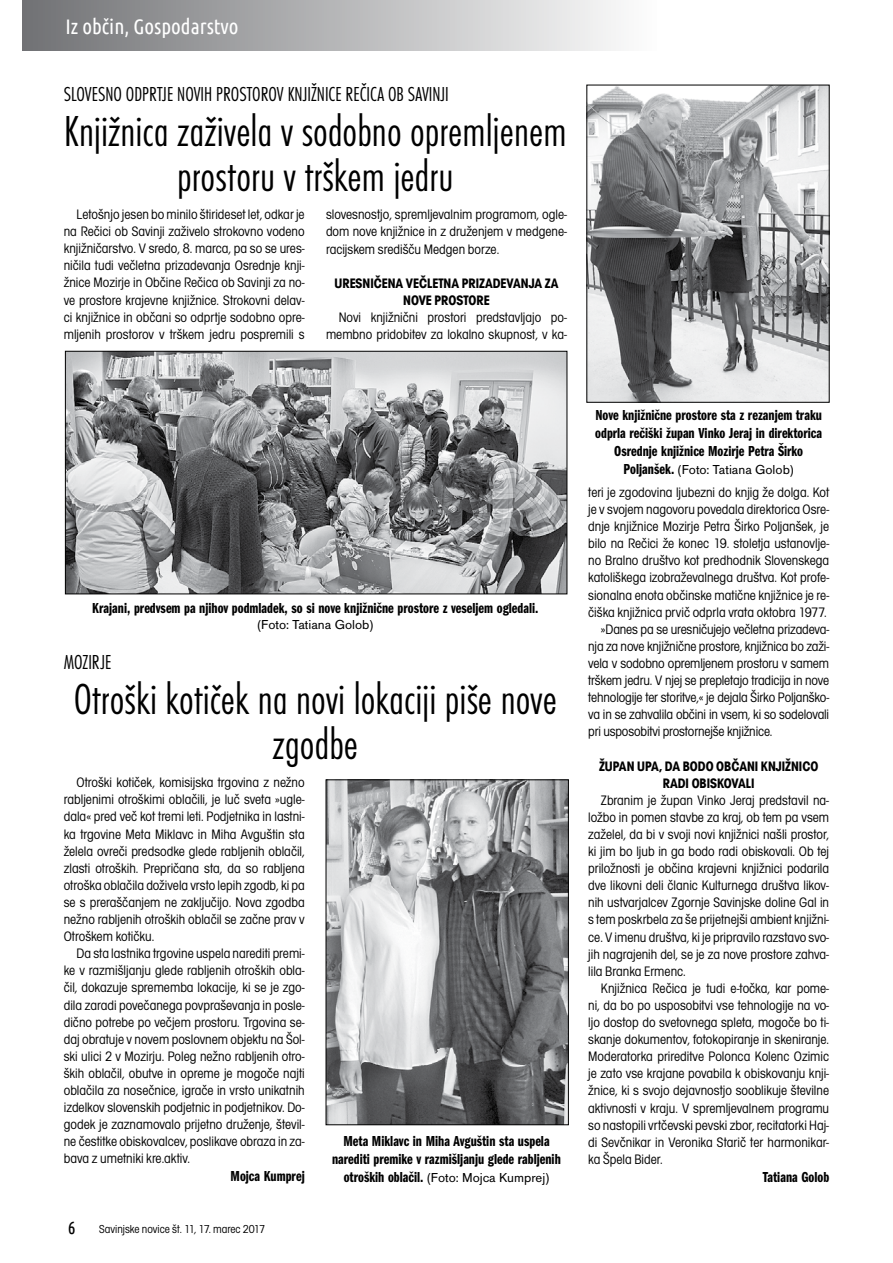
<style>
.page{position:relative;width:893px;height:1263px;background:#fff}
.page>*{position:absolute;margin:0;border:0;box-sizing:border-box;transform-origin:0 0}
.t1{font:45px/45px "Futura TEE Ligh Cond";color:#000;text-align:center}
.t2{font:21px "Futura TEE Ligh Cond";color:#000}
.t3{font:21px "Ubuntu Condensed";color:#fff}
.t4{font:18px "Ubuntu Condensed";color:#000}
.t5{font:15px/18px "Franklin Got Itc TEE Demi Comp";color:#000;text-align:center}
.t6{font:condensed 14.25px/17.1px "Avant Gar Got Itc TEE";color:#000;text-align:justify}
.t7{font:700 condensed 14.25px/17.1px "Avant Gar Got Itc TEE";color:#000;text-align:center}
.t8{font:13.5px "Accius TEE";color:#000}
.t9{font:condensed 12px "Avant Gar Got Itc TEE";color:#000}
.s1{font-family:"Franklin Got Itc TEE Demi Comp";font-size:15px}
</style>
<div class="page">
<div style="left:0;top:0;width:656px;height:51px;background:linear-gradient(to right,#6c6c6f,#fdfdfd)"></div>
<div style="left:0;top:0;width:21px;height:83px;background:#fff"></div>
<img style="left:589px;top:87px;width:238px;height:313px">
<img style="left:67px;top:353px;width:498px;height:239px">
<div style="left:65px;top:351px;width:502px;height:243px;border:1px solid #000"></div>
<img style="left:328px;top:782px;width:239px;height:341px">
<div style="left:326px;top:780px;width:243px;height:345px;border:1px solid #000"></div>
<h2 class="t3" style="left:65px;top:13px;width:175px">Iz občin, Gospodarstvo</h2>
<h2 class="t2" style="left:64px;top:82px;width:387px">SLOVESNO ODPRTJE NOVIH PROSTOROV KNJIŽNICE REČICA OB SAVINJI</h2>
<h1 class="t1" style="left:64px;top:108px;width:504px">Knjižnica zaživela v sodobno opremljenem prostoru v trškem jedru</h1>
<p class="t6" style="left:64px;top:206px;width:242px;text-indent:13px">Letošnjo jesen bo minilo štirideset let, odkar je na Rečici ob Savinji zaživelo strokovno vodeno knjižničarstvo. V sredo, 8. marca, pa so se ures&shy;ničila tudi večletna prizadevanja Osrednje knji&shy;žnice Mozirje in Občine Rečica ob Savinji za no&shy;ve prostore krajevne knjižnice. Strokovni delav&shy;ci knjižnice in občani so odprtje sodobno opre&shy;mljenih prostorov v trškem jedru pospremili s</p>
<p class="t6" style="left:326px;top:206px;width:242px">slovesnostjo, spremljevalnim programom, ogle&shy;dom nove knjižnice in z druženjem v medgene&shy;racijskem središču Medgen borze.</p>
<p class="t7" style="left:334px;top:274px;width:225px">URESNIČENA VEČLETNA PRIZADEVANJA ZA<br>NOVE PROSTORE</p>
<p class="t6" style="left:326px;top:309px;width:242px;text-align:right">Novi knjižnični prostori predstavljajo po&shy;membno pridobitev za lokalno skupnost, v ka-</p>
<p class="t5" style="left:92px;top:599px;width:448px">Krajani, predvsem pa njihov podmladek, so si nove knjižnične prostore z veseljem ogledali.</p>
<p class="t8" style="left:257px;top:617px;width:117px">(Foto: Tatiana Golob)</p>
<h2 class="t2" style="left:64px;top:649px;width:49px">MOZIRJE</h2>
<h1 class="t1" style="left:74px;top:676px;width:485px">Otroški kotiček na novi lokaciji piše nove zgodbe</h1>
<p class="t6" style="left:64px;top:774px;width:242px;text-indent:13px">Otroški kotiček, komisijska trgovina z nežno rabljenimi otroškimi oblačili, je luč sveta »ugle&shy;dala« pred več kot tremi leti. Podjetnika in lastni&shy;ka trgovine Meta Miklavc in Miha Avguštin sta želela ovreči predsodke glede rabljenih oblačil, zlasti otroških. Prepričana sta, da so rabljena otroška oblačila doživela vrsto lepih zgodb, ki pa se s preraščanjem ne zaključijo. Nova zgodba nežno rabljenih otroških oblačil se začne prav v Otroškem kotičku.</p>
<p class="t6" style="left:64px;top:945px;width:242px;text-indent:13px">Da sta lastnika trgovine uspela narediti premi&shy;ke v razmišljanju glede rabljenih otroških obla&shy;čil, dokazuje sprememba lokacije, ki se je zgo&shy;dila zaradi povečanega povpraševanja in posle&shy;dično potrebe po večjem prostoru. Trgovina se&shy;daj obratuje v novem poslovnem objektu na Šol&shy;ski ulici 2 v Mozirju. Poleg nežno rabljenih otro&shy;ških oblačil, obutve in opreme je mogoče najti oblačila za nosečnice, igrače in vrsto unikatnih izdelkov slovenskih podjetnic in podjetnikov. Do&shy;godek je zaznamovalo prijetno druženje, števil&shy;ne čestitke obiskovalcev, poslikave obraza in za&shy;bava z umetniki kre.aktiv.</p>
<p class="t5" style="left:231px;top:1167px;width:76px">Mojca Kumprej</p>
<p class="t4" style="left:68px;top:1216px;width:9px">6</p>
<p class="t9" style="left:99px;top:1222px;width:167px">Savinjske novice št. 11, 17. marec 2017</p>
<p class="t5" style="left:332px;top:1132px;width:230px">Meta Miklavc in Miha Avguštin sta uspela narediti premike v razmišljanju glede rabljenih</p>
<p class="t8" style="left:344px;top:1170px;width:207px"><span class="s1">otroških oblačil.</span> (Foto: Mojca Kumprej)</p>
<p class="t5" style="left:595px;top:406px;width:228px">Nove knjižnične prostore sta z rezanjem traku odprla rečiški župan Vinko Jeraj in direktorica<br>Osrednje knjižnice Mozirje Petra Širko</p>
<p class="t8" style="left:624px;top:462px;width:172px"><span class="s1">Poljanšek.</span> (Foto: Tatiana Golob)</p>
<p class="t6" style="left:588px;top:484px;width:242px">teri je zgodovina ljubezni do knjig že dolga. Kot</p>
<p class="t6" style="left:588px;top:501px;width:242px">je v svojem nagovoru povedala direktorica Osre-</p>
<p class="t6" style="left:588px;top:518px;width:242px">dnje knjižnice Mozirje Petra Širko Poljanšek, je</p>
<p class="t6" style="left:588px;top:535px;width:242px">bilo na Rečici že konec 19. stoletja ustanovlje-</p>
<p class="t6" style="left:588px;top:552px;width:242px">no Bralno društvo kot predhodnik Slovenskega</p>
<p class="t6" style="left:588px;top:569px;width:242px">katoliškega izobraževalnega društva. Kot profe-</p>
<p class="t6" style="left:588px;top:586px;width:242px">sionalna enota občinske matične knjižnice je re-</p>
<p class="t6" style="left:588px;top:603px;width:240px">čiška knjižnica prvič odprla vrata oktobra 1977.</p>
<p class="t6" style="left:601px;top:621px;width:230px">»Danes pa se uresničujejo večletna prizadeva-</p>
<p class="t6" style="left:588px;top:638px;width:242px">nja za nove knjižnične prostore, knjižnica bo zaži-</p>
<p class="t6" style="left:588px;top:655px;width:242px">vela v sodobno opremljenem prostoru v samem</p>
<p class="t6" style="left:588px;top:672px;width:242px">trškem jedru. V njej se prepletajo tradicija in nove</p>
<p class="t6" style="left:588px;top:689px;width:242px">tehnologije ter storitve,« je dejala Širko Poljanško-</p>
<p class="t6" style="left:588px;top:706px;width:242px">va in se zahvalila občini in vsem, ki so sodelovali</p>
<p class="t6" style="left:588px;top:723px;width:186px">pri usposobitvi prostornejše knjižnice.</p>
<p class="t7" style="left:599px;top:757px;width:221px">ŽUPAN UPA, DA BODO OBČANI KNJIŽNICO<br>RADI OBISKOVALI</p>
<p class="t6" style="left:588px;top:792px;width:242px;text-indent:13px">Zbranim je župan Vinko Jeraj predstavil na&shy;ložbo in pomen stavbe za kraj, ob tem pa vsem zaželel, da bi v svoji novi knjižnici našli prostor, ki jim bo ljub in ga bodo radi obiskovali. Ob tej priložnosti je občina krajevni knjižnici podarila dve likovni deli članic Kulturnega društva likov&shy;nih ustvarjalcev Zgornje Savinjske doline Gal in s tem poskrbela za še prijetnejši ambient knjižni&shy;ce. V imenu društva, ki je pripravilo razstavo svo&shy;jih nagrajenih del, se je za nove prostore zahva&shy;lila Branka Ermenc.</p>
<p class="t6" style="left:588px;top:980px;width:242px;text-indent:13px">Knjižnica Rečica je tudi e-točka, kar pome&shy;ni, da bo po usposobitvi vse tehnologije na vo&shy;ljo dostop do svetovnega spleta, mogoče bo ti&shy;skanje dokumentov, fotokopiranje in skeniranje.<br>Moderatorka prireditve Polonca Kolenc Ozimic je zato vse krajane povabila k obiskovanju knji&shy;žnice, ki s svojo dejavnostjo sooblikuje številne aktivnosti v kraju. V spremljevalnem programu so nastopili vrtčevski pevski zbor, recitatorki Haj&shy;di Sevčnikar in Veronika Starič ter harmonikar&shy;ka Špela Bider.</p>
<p class="t5" style="left:763px;top:1168px;width:68px">Tatiana Golob</p>
</div>
